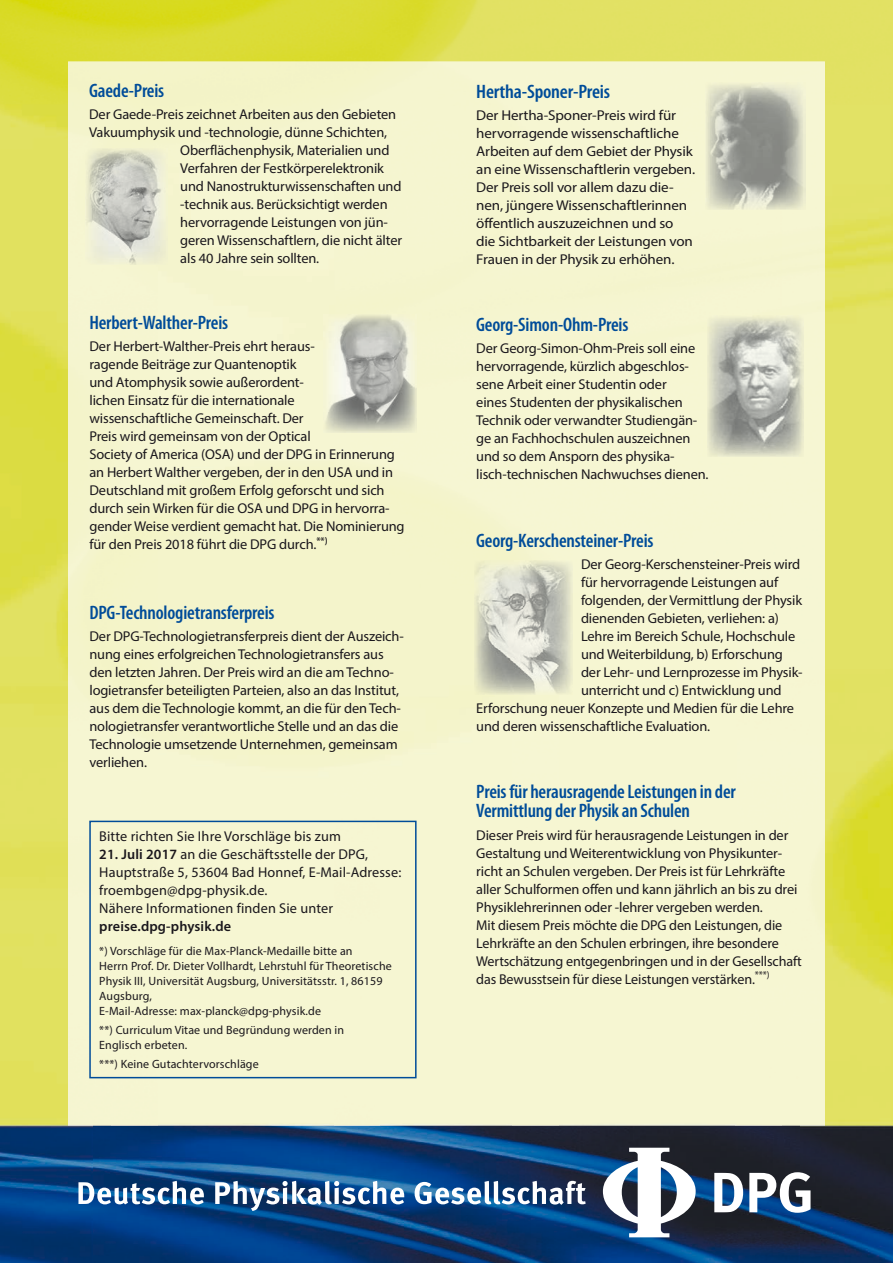
<style>
.page{position:relative;width:893px;height:1263px;background:#fff}
.page>*{position:absolute;margin:0;border:0;box-sizing:border-box;transform-origin:0 0}
.t1{font:600 condensed 19.5px/19.5px "Myriad Pro";letter-spacing:-.01em;color:#004c99}
.t2{font:600 condensed 19.5px "Myriad Pro";letter-spacing:-.01em;color:#004c99;scale:1.05 1}
.t3{font:14.25px/18px "Myriad Pro";letter-spacing:-.01em;color:#1a171c}
.t4{font:14.25px/18px "Myriad Pro";letter-spacing:-.01em;color:#1a171c;scale:1.06 1}
.t5{font:14.25px/18px "Myriad Pro";letter-spacing:.01em;color:#1a171c}
.t6{font:600 14.25px "Myriad Pro";letter-spacing:.01em;color:#1a171c}
.t7{font:12px/15px "Myriad Pro";letter-spacing:.01em;color:#1a171c}
.s1{font-weight:600}
</style>
<div class="page">
<img style="left:0;top:0;width:893px;height:104px">
<img style="left:0;top:104px;width:93px;height:1159px">
<img style="left:800px;top:104px;width:93px;height:1159px">
<img style="left:93px;top:1126px;width:707px;height:137px">
<div style="left:68px;top:62px;width:668px;height:105px;background:#f5f5cf"></div>
<div style="left:736px;top:62px;width:89px;height:52px;background:#f6f6d2"></div>
<div style="left:781px;top:114px;width:44px;height:1012px;background:#f6f6d2"></div>
<div style="left:68px;top:167px;width:43px;height:959px;background:#f5f5d0"></div>
<img style="left:707px;top:316px;width:97px;height:141px">
<img style="left:706px;top:83px;width:99px;height:127px">
<div style="left:89px;top:821px;width:328px;height:257px;background:#f6f6d2"></div>
<img style="left:474px;top:560px;width:98px;height:134px">
<svg style="left:78px;top:1181px;width:508px;height:30px"></svg>
<svg style="left:714px;top:1172px;width:96px;height:41px"></svg>
<svg style="left:603px;top:1148px;width:93px;height:89px"></svg>
<img style="left:323px;top:314px;width:94px;height:119px">
<img style="left:86px;top:148px;width:81px;height:116px">
<h1 class="t1" style="left:89px;top:80px;width:77px">Gaede-Preis</h1>
<p class="t3" style="left:89px;top:105px;width:309px">Der Gaede-Preis zeichnet Arbeiten aus den Gebieten</p>
<p class="t3" style="left:89px;top:123px;width:300px">Vakuumphysik und -technologie, dünne Schichten,</p>
<p class="t3" style="left:180px;top:141px;width:211px">Oberflächenphysik, Materialien und</p>
<p class="t3" style="left:180px;top:159px;width:205px">Verfahren der Festkörperelektronik</p>
<p class="t3" style="left:180px;top:177px;width:223px">und Nanostrukturwissenschaften und</p>
<p class="t3" style="left:180px;top:195px;width:209px">-technik aus. Berücksichtigt werden</p>
<p class="t3" style="left:180px;top:213px;width:209px">hervorragende Leistungen von jün-</p>
<p class="t3" style="left:180px;top:231px;width:223px">geren Wissenschaftlern, die nicht älter</p>
<p class="t3" style="left:180px;top:249px;width:140px">als 40 Jahre sein sollten.</p>
<h1 class="t1" style="left:89px;top:313px;width:140px">Herbert-Walther-Preis</h1>
<p class="t3" style="left:89px;top:337px;width:317px">Der Herbert-Walther-Preis ehrt heraus-<br>ragende Beiträge zur Quantenoptik<br>und Atomphysik sowie außerordent-<br>lichen Einsatz für die internationale<br>wissenschaftliche Gemeinschaft. Der<br>Preis wird gemeinsam von der Optical<br>Society of America (OSA) und der DPG in Erinnerung an Herbert Walther vergeben, der in den USA und in Deutschland mit großem Erfolg geforscht und sich durch sein Wirken für die OSA und DPG in hervorra&shy;gender Weise verdient gemacht hat. Die Nominierung für den Preis 2018 führt die DPG durch.<sup>**)</sup></p>
<h1 class="t1" style="left:89px;top:603px;width:187px">DPG-Technologietransferpreis</h1>
<p class="t3" style="left:89px;top:627px;width:316px">Der DPG-Technologietransferpreis dient der Auszeich&shy;nung eines erfolgreichen Technologietransfers aus den letzten Jahren. Der Preis wird an die am Techno&shy;logietransfer beteiligten Parteien, also an das Institut, aus dem die Technologie kommt, an die für den Tech&shy;nologietransfer verantwortliche Stelle und an das die Technologie umsetzende Unternehmen, gemeinsam verliehen.</p>
<p class="t5" style="left:99px;top:827px;width:243px">Bitte richten Sie Ihre Vorschläge bis zum</p>
<p class="t5" style="left:99px;top:845px;width:303px"><span class="s1">21. Juli 2017</span> an die Geschäftsstelle der DPG, Hauptstraße 5, 53604 Bad Honnef, E-Mail-Adresse: froembgen@dpg-physik.de.<br>Nähere Informationen finden Sie unter</p>
<p class="t6" style="left:99px;top:917px;width:133px">preise.dpg-physik.de</p>
<p class="t7" style="left:99px;top:943px;width:294px">*) Vorschläge für die Max-Planck-Medaille bitte an<br>Herrn Prof. Dr. Dieter Vollhardt, Lehrstuhl für Theoretische Physik III, Universität Augsburg, Universitätsstr. 1, 86159<br>Augsburg,<br>E-Mail-Adresse: max-planck@dpg-physik.de</p>
<p class="t7" style="left:99px;top:1022px;width:246px">**) Curriculum Vitae und Begründung werden in<br>Englisch erbeten.</p>
<p class="t7" style="left:99px;top:1057px;width:161px">***) Keine Gutachtervorschläge</p>
<h1 class="t2" style="left:476px;top:80px;width:129px">Hertha-Sponer-Preis</h1>
<p class="t4" style="left:476px;top:106px;width:208px">Der Hertha-Sponer-Preis wird für hervorragende wissenschaftliche Arbeiten auf dem Gebiet der Physik an eine Wissenschaftlerin vergeben.<br>Der Preis soll vor allem dazu die&shy;nen, jüngere Wissenschaftlerinnen öffentlich auszuzeichnen und so die Sichtbarkeit der Leistungen von Frauen in der Physik zu erhöhen.</p>
<h1 class="t1" style="left:476px;top:314px;width:154px">Georg-Simon-Ohm-Preis</h1>
<p class="t3" style="left:476px;top:339px;width:234px">Der Georg-Simon-Ohm-Preis soll eine hervorragende, kürzlich abgeschlos&shy;sene Arbeit einer Studentin oder<br>eines Studenten der physikalischen Technik oder verwandter Studiengän&shy;ge an Fachhochschulen auszeichnen und so dem Ansporn des physika&shy;lisch-technischen Nachwuchses dienen.</p>
<h1 class="t1" style="left:476px;top:530px;width:179px">Georg-Kerschensteiner-Preis</h1>
<p class="t3" style="left:581px;top:555px;width:221px">Der Georg-Kerschensteiner-Preis wird</p>
<p class="t3" style="left:581px;top:573px;width:199px">für hervorragende Leistungen auf</p>
<p class="t3" style="left:581px;top:591px;width:223px">folgenden, der Vermittlung der Physik</p>
<p class="t3" style="left:581px;top:609px;width:199px">dienenden Gebieten, verliehen: a)</p>
<p class="t3" style="left:581px;top:627px;width:216px">Lehre im Bereich Schule, Hochschule</p>
<p class="t3" style="left:581px;top:645px;width:203px">und Weiterbildung, b) Erforschung</p>
<p class="t3" style="left:581px;top:663px;width:223px">der Lehr- und Lern prozesse im Physik-</p>
<p class="t3" style="left:581px;top:681px;width:202px">unterricht und c) Entwicklung und</p>
<p class="t3" style="left:476px;top:699px;width:319px">Erforschung neuer Konzepte und Medien für die Lehre</p>
<p class="t3" style="left:476px;top:717px;width:235px">und deren wissenschaftliche Evaluation.</p>
<h1 class="t1" style="left:476px;top:781px;width:261px">Preis für herausragende Leistungen in der<br>Vermittlung der Physik an Schulen</h1>
<p class="t3" style="left:476px;top:825px;width:327px">Dieser Preis wird für herausragende Leistungen in der Gestaltung und Weiterentwicklung von Physikunter&shy;richt an Schulen vergeben. Der Preis ist für Lehrkräfte aller Schulformen offen und kann jährlich an bis zu drei Physiklehrerinnen oder -lehrer vergeben werden.<br>Mit diesem Preis möchte die DPG den Leistungen, die Lehrkräfte an den Schulen erbringen, ihre besondere Wertschätzung entgegenbringen und in der Gesellschaft das Bewusstsein für diese Leistungen verstärken.<sup>***)</sup></p>
</div>
